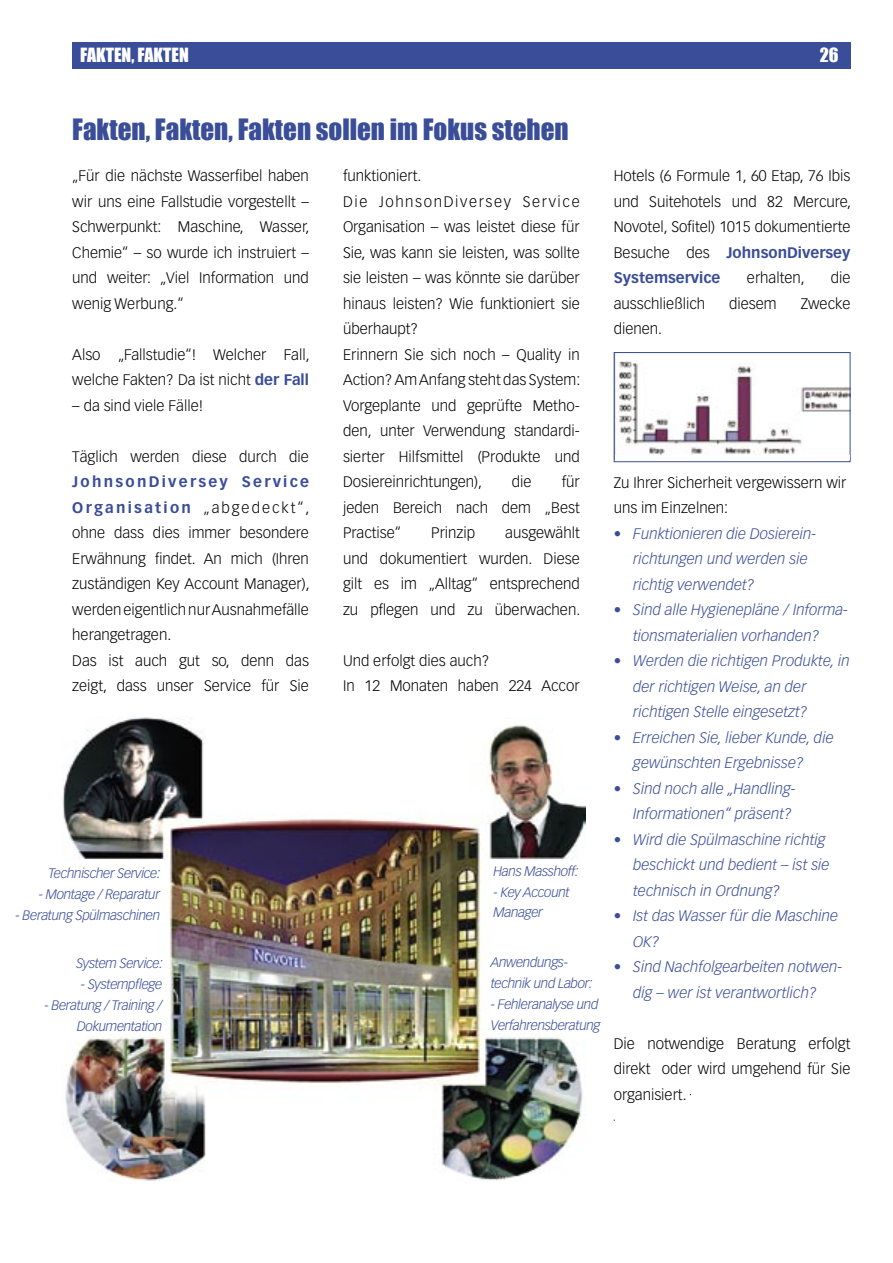
<style>
.page{position:relative;width:893px;height:1263px;background:#fff}
.page>*{position:absolute;margin:0;border:0;box-sizing:border-box;transform-origin:0 0}
.t1{font:27px "Impact";color:#3a4d98}
.t2{font:18px "Impact";color:#fff}
.t3{font:300 15px/25.5px "Vectora LH";color:#000;text-align:justify}
.t4{font:italic 300 15px/25.5px "Vectora LH";color:#3a4d98}
.t5{font:italic 300 13.5px/20.7px "Vectora LH";letter-spacing:-.03em;color:#3a4d98}
.s1{font-weight:700;color:#3a4d98}
.s2{font-weight:700;color:#fff}
.s3{color:#fff}
</style>
<div class="page">
<img style="left:62px;top:717px;width:523px;height:464px">
<div style="left:72px;top:43px;width:778px;height:26px;background:#3a4d98"></div>
<img style="left:616px;top:361px;width:232px;height:94px">
<div style="left:614px;top:352px;width:236px;height:110px;border:1px solid #3a4d98"></div>
<hr style="left:615px;top:455px;width:235px;height:4px;background:#fff">
<p class="t2" style="left:80px;top:44px;width:110px">FAKTEN, FAKTEN</p>
<p class="t2" style="left:820px;top:44px;width:20px">26</p>
<h1 class="t1" style="left:72px;top:113px;width:498px">Fakten, Fakten, Fakten sollen im Fokus stehen</h1>
<p class="t3" style="left:72px;top:163px;width:239px">„Für die nächste Wasserfibel haben wir uns eine Fallstudie vorgestellt – Schwerpunkt: Maschine, Wasser, Chemie“ – so wurde ich instruiert – und weiter: „Viel Information und wenig Werbung.“</p>
<p class="t3" style="left:72px;top:342px;width:239px">Also „Fallstudie“! Welcher Fall, welche Fakten? Da ist nicht <span class="s1">der Fall</span></p>
<p class="t3" style="left:72px;top:393px;width:132px">– da sind viele Fälle!</p>
<p class="t3" style="left:72px;top:444px;width:239px;text-align:left">Täglich werden diese durch die<br><span class="s1">JohnsonDiversey</span><span class="s2">ö</span><span class="s1">Service<br>Organisation</span><span class="s3">ö</span>„abgedeckt“, ohne dass dies immer besondere<br>Erwähnung findet. An mich (Ihren zuständigen Key Account Manager), werden eigentlich nur Ausnahmefälle herangetragen.<br>Das ist auch gut so, denn das zeigt, dass unser Service für Sie</p>
<p class="t3" style="left:343px;top:163px;width:239px;text-align:left">funktioniert.<br>Die<span class="s3">o</span>JohnsonDiversey<span class="s3">o</span>Service<br>Organisation – was leistet diese für<br>Sie, was kann sie leisten, was sollte sie leisten – was könnte sie darüber hinaus leisten? Wie funktioniert sie überhaupt?<br>Erinnern Sie sich noch – Quality in<br>Action? Am Anfang steht das System:<br>Vorgeplante und geprüfte Metho&shy;den, unter Verwendung standardi&shy;sierter Hilfsmittel (Produkte und<br>Dosiereinrichtungen),</p>
<p class="t3" style="left:343px;top:469px;width:238px;text-indent:219px">für jeden Bereich nach dem „Best Practise“</p>
<p class="t3" style="left:512px;top:469px;width:21px">die</p>
<p class="t3" style="left:343px;top:520px;width:239px;text-indent:162px">ausgewählt und dokumentiert wurden. Diese gilt es im „Alltag“ entsprechend zu pflegen und zu überwachen.</p>
<p class="t3" style="left:343px;top:648px;width:238px">Und erfolgt dies auch?<br>In 12 Monaten haben 224 Accor</p>
<p class="t3" style="left:431px;top:520px;width:46px">Prinzip</p>
<p class="t5" style="left:48px;top:863px;width:114px">Technischer Service:</p>
<p class="t5" style="left:39px;top:884px;width:123px">- Montage / Reparatur</p>
<p class="t5" style="left:15px;top:904px;width:146px">- Beratung Spülmaschinen</p>
<p class="t5" style="left:76px;top:953px;width:88px">System Service:</p>
<p class="t5" style="left:81px;top:974px;width:83px">- Systempflege</p>
<p class="t5" style="left:44px;top:995px;width:120px;text-align:right">- Beratung / Training /<br>Dokumentation</p>
<p class="t5" style="left:494px;top:861px;width:86px">Hans Masshoff:</p>
<p class="t5" style="left:494px;top:881px;width:78px">- Key Account<br>Manager</p>
<p class="t5" style="left:491px;top:952px;width:103px">Anwendungs&shy;technik und Labor:</p>
<p class="t5" style="left:491px;top:994px;width:111px">- Fehleranalyse und<br>Verfahrensberatung</p>
<p class="t3" style="left:614px;top:163px;width:239px">Hotels (6 Formule 1, 60 Etap, 76 Ibis und Suitehotels und 82 Mercure, Novotel, Sofitel) 1015 dokumentierte Besuche des <span class="s1">JohnsonDiversey Systemservice</span></p>
<p class="t3" style="left:747px;top:265px;width:59px">erhalten,</p>
<p class="t3" style="left:831px;top:265px;width:21px">die</p>
<p class="t3" style="left:614px;top:291px;width:93px">ausschließlich</p>
<p class="t3" style="left:729px;top:291px;width:49px">diesem</p>
<p class="t3" style="left:801px;top:291px;width:51px">Zwecke</p>
<p class="t3" style="left:614px;top:316px;width:50px">dienen.</p>
<p class="t3" style="left:614px;top:470px;width:234px">Zu Ihrer Sicherheit vergewissern wir uns im Einzelnen:</p>
<p class="t4" style="left:633px;top:521px;width:185px;text-indent:-20px">• Funktionieren die Dosierein&shy;richtungen und werden sie richtig verwendet?</p>
<p class="t4" style="left:633px;top:597px;width:217px;text-indent:-20px">• Sind alle Hygienepläne / Informa&shy;tionsmaterialien vorhanden?</p>
<p class="t4" style="left:633px;top:648px;width:218px;text-indent:-20px">• Werden die richtigen Produkte, in der richtigen Weise, an der richtigen Stelle eingesetzt?</p>
<p class="t4" style="left:633px;top:725px;width:202px;text-indent:-20px">• Erreichen Sie, lieber Kunde, die gewünschten Ergebnisse?</p>
<p class="t4" style="left:614px;top:776px;width:184px;text-align:right">• Sind noch alle „Handling-<br>Informationen“ präsent?</p>
<p class="t4" style="left:633px;top:827px;width:198px;text-indent:-20px">• Wird die Spülmaschine richtig beschickt und bedient – ist sie technisch in Ordnung?</p>
<p class="t4" style="left:633px;top:903px;width:207px;text-indent:-20px">• Ist das Wasser für die Maschine<br>OK?</p>
<p class="t4" style="left:614px;top:954px;width:230px;text-align:center">• Sind Nachfolgearbeiten notwen&shy;dig – wer ist verantwortlich?</p>
<p class="t3" style="left:614px;top:1031px;width:238px">Die notwendige Beratung erfolgt direkt oder wird umgehend für Sie organisiert.</p>
</div>
